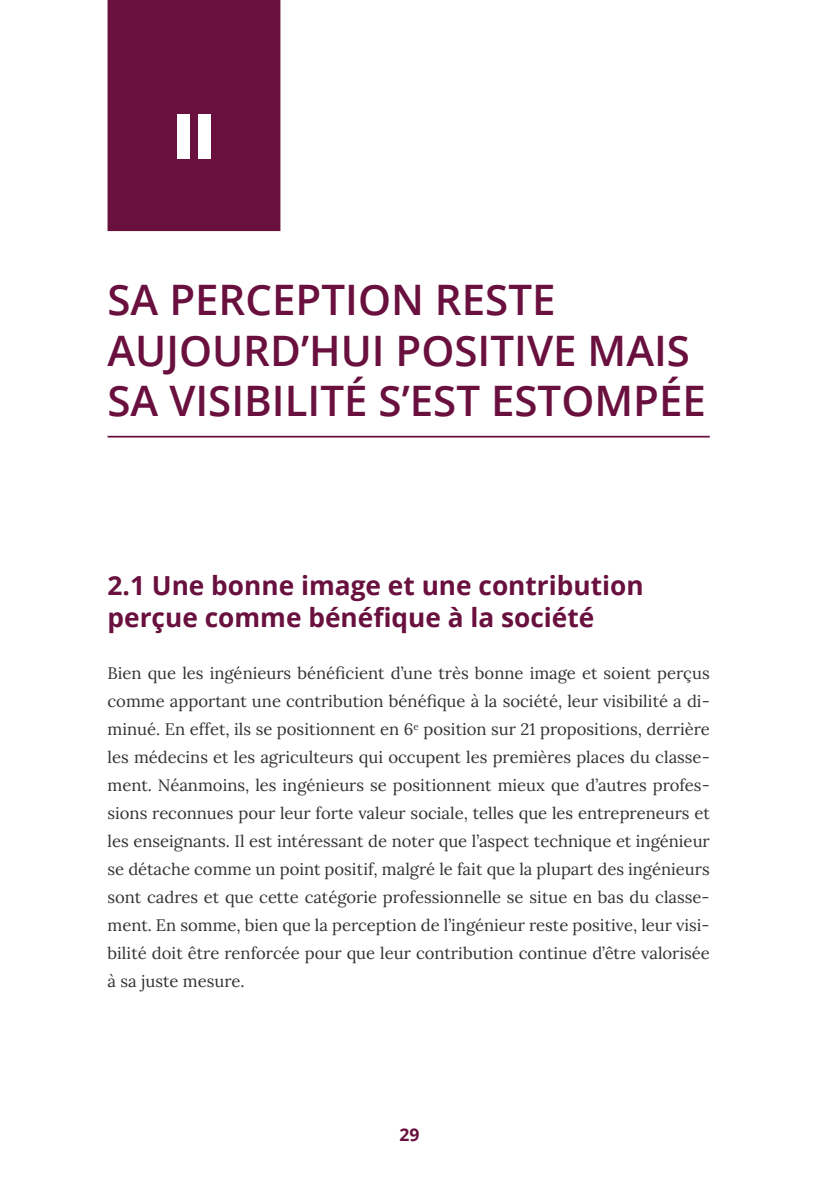
<style>
.page{position:relative;width:819px;height:1191px;background:#fff}
.page>*{position:absolute;margin:0;border:0;box-sizing:border-box;transform-origin:0 0}
.t1{font:800 63px "Open Sans";color:#fff}
.t2{font:600 42px/50.4px "Open Sans";color:#69103e}
.t3{font:700 26.25px/31.5px "Open Sans";color:#69103e}
.t4{font:700 17.5px "Open Sans";color:#69103e}
.t5{font:16.62px/28px "Lora";color:#333;text-align:justify}
</style>
<div class="page">
<div style="left:107px;top:0;width:173px;height:231px;background:#69103e"></div>
<hr style="left:107px;top:436px;width:602px;height:1px;background:#69103e">
<h1 class="t1" style="left:172px;top:88px;width:45px">II</h1>
<h2 class="t2" style="left:107px;top:274px;width:600px">SA PERCEPTION RESTE<br>AUJOURD’HUI POSITIVE MAIS<br>SA VISIBILITÉ S’EST ESTOMPÉE</h2>
<h3 class="t3" style="left:107px;top:569px;width:537px">2.1 Une bonne image et une contribution perçue comme bénéfique à la société</h3>
<p class="t5" style="left:107px;top:658px;width:603px">Bien que les ingénieurs bénéficient d’une très bonne image et soient perçus comme apportant une contribution bénéfique à la société, leur visibilité a di&shy;minué. En effet, ils se positionnent en 6<sup>e</sup> position sur 21 propositions, derrière les médecins et les agriculteurs qui occupent les premières places du classe&shy;ment. Néanmoins, les ingénieurs se positionnent mieux que d’autres profes&shy;sions reconnues pour leur forte valeur sociale, telles que les entrepreneurs et les enseignants. Il est intéressant de noter que l’aspect technique et ingénieur se détache comme un point positif, malgré le fait que la plupart des ingénieurs sont cadres et que cette catégorie professionnelle se situe en bas du classe&shy;ment. En somme, bien que la perception de l’ingénieur reste positive, leur visi&shy;bilité doit être renforcée pour que leur contribution continue d’être valorisée à sa juste mesure.</p>
<p class="t4" style="left:399px;top:1122px;width:21px">29</p>
</div>
